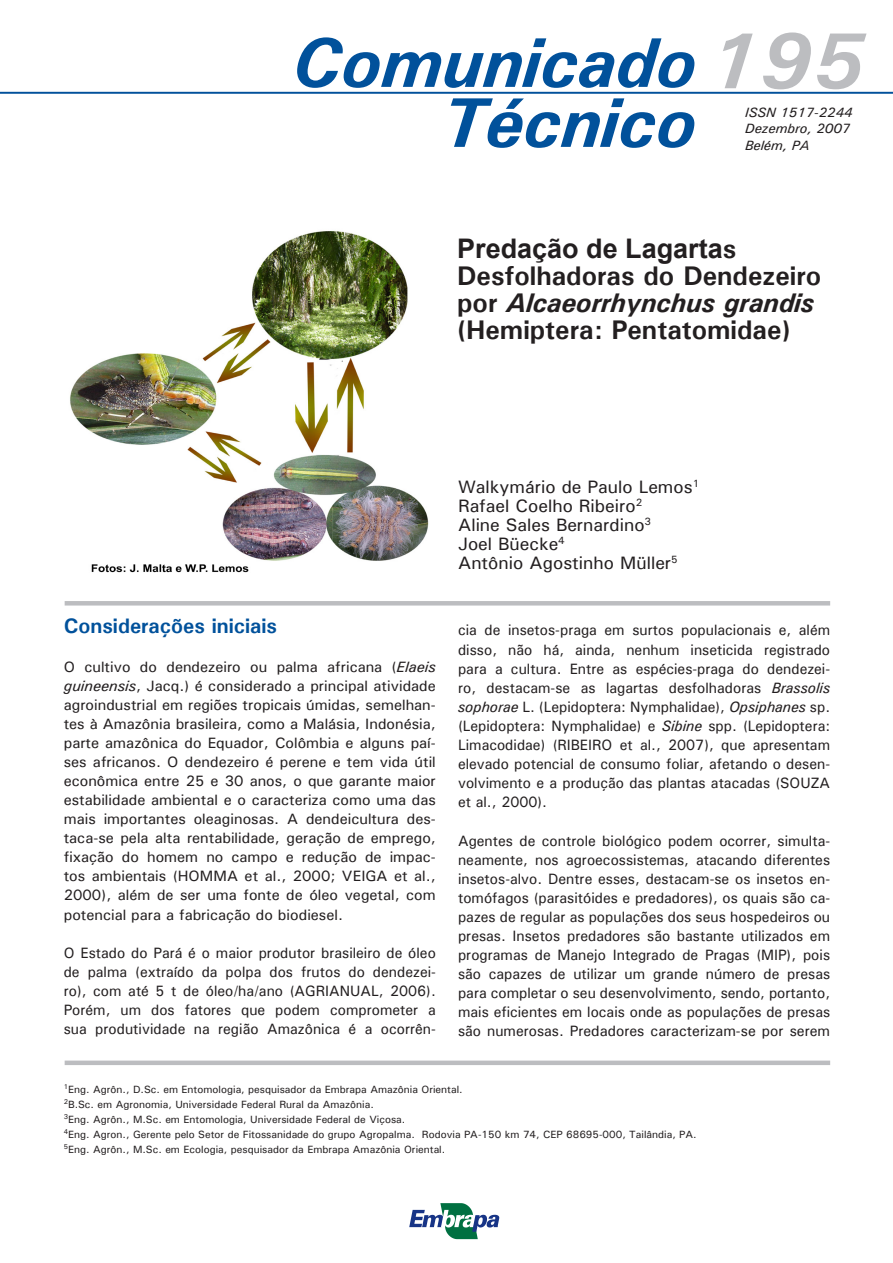
<style>
.page{position:relative;width:893px;height:1263px;background:#fff}
.page>*{position:absolute;margin:0;border:0;box-sizing:border-box;transform-origin:0 0}
.t1{font:italic 700 79.5px "Univers";color:#bcbdc0}
.t2{font:italic 700 70.5px/60px "Univers";color:#01519b;text-align:right}
.t3{font:700 27px/27px "Univers";color:#231f20}
.t4{font:700 27px "Arial";color:#231f20}
.t5{font:700 21px "Univers";color:#01519b}
.t6{font:500 18px/19px "Univers";color:#231f20}
.t7{font:500 15px/19px "Univers";color:#231f20;text-align:justify;scale:.96 1}
.t8{font:500 15px/19px "Univers";color:#231f20;text-align:justify}
.t9{font:italic 500 13.5px/16.5px "Univers";color:#231f20}
.t10{font:500 10.5px/15px "Univers";color:#231f20}
.s1{font-family:"Univers"}
.s2{font-style:italic}
</style>
<div class="page">
<hr style="left:65px;top:601px;width:765px;height:4px;background:#bcbdc0">
<div style="left:65px;top:1060px;width:765px;height:5px;background:#bcbdc0"></div>
<svg style="left:409px;top:1203px;width:90px;height:36px"></svg>
<hr style="left:0;top:92px;width:893px;height:2px;background:#01519b">
<img style="left:70px;top:231px;width:359px;height:342px">
<h2 class="t2" style="left:292px;top:31px;width:406px">Comunicado<br>Técnico</h2>
<h1 class="t1" style="left:708px;top:11px;width:157px">195</h1>
<p class="t9" style="left:745px;top:104px;width:109px">ISSN 1517-2244<br>Dezembro, 2007<br>Belém, PA</p>
<h3 class="t4" style="left:457px;top:230px;width:281px">Predação de Lagarta<span class="s1">s</span></h3>
<h3 class="t3" style="left:457px;top:261px;width:366px">Desfolhadoras do Dendezeiro por <span class="s2">Alcaeorrhynchus grandis </span>(Hemiptera: Pentatomidae)</h3>
<h3 class="t5" style="left:64px;top:613px;width:215px">Considerações iniciais</h3>
<p class="t8" style="left:64px;top:657px;width:374px">O cultivo do dendezeiro ou palma africana (<span class="s2">Elaeis guineensis</span>, Jacq.) é considerado a principal atividade agroindustrial em regiões tropicais úmidas, semelhan&shy;tes à Amazônia brasileira, como a Malásia, Indonésia, parte amazônica do Equador, Colômbia e alguns paí&shy;ses africanos. O dendezeiro é perene e tem vida útil econômica entre 25 e 30 anos, o que garante maior estabilidade ambiental e o caracteriza como uma das mais importantes oleaginosas. A dendeicultura des&shy;taca-se pela alta rentabilidade, geração de emprego, fixação do homem no campo e redução de impac&shy;tos ambientais (HOMMA et al., 2000; VEIGA et al., 2000), além de ser uma fonte de óleo vegetal, com potencial para a fabricação do biodiesel.</p>
<p class="t7" style="left:64px;top:943px;width:389px">O Estado do Pará é o maior produtor brasileiro de óleo de palma (extraído da polpa dos frutos do dendezei&shy;ro), com até 5 t de óleo/ha/ano (AGRIANUAL, 2006).<br>Porém, um dos fatores que podem comprometer a sua produtividade na região Amazônica é a ocorrên-</p>
<p class="t6" style="left:458px;top:477px;width:243px">Walkymário de Paulo Lemos<sup>1<br></sup>Rafael Coelho Ribeiro<sup>2<br></sup>Aline Sales Bernardino<sup>3<br></sup>Joel Büecke<sup>4<br></sup>Antônio Agostinho Müller<sup>5</sup></p>
<p class="t7" style="left:458px;top:620px;width:389px">cia de insetos-praga em surtos populacionais e, além disso, não há, ainda, nenhum inseticida registrado para a cultura. Entre as espécies-praga do dendezei&shy;ro, destacam-se as lagartas desfolhadoras <span class="s2">Brassolis sophorae</span> L. (Lepidoptera: Nymphalidae), <span class="s2">Opsiphanes</span> sp. (Lepidoptera: Nymphalidae) e <span class="s2">Sibine</span> spp. (Lepidoptera:<br>Limacodidae) (RIBEIRO et al., 2007), que apresentam elevado potencial de consumo foliar, afetando o desen&shy;volvimento e a produção das plantas atacadas (SOUZA et al., 2000).</p>
<p class="t7" style="left:458px;top:830px;width:389px">Agentes de controle biológico podem ocorrer, simulta&shy;neamente, nos agroecossistemas, atacando diferentes insetos-alvo. Dentre esses, destacam-se os insetos en&shy;tomófagos (parasitóides e predadores), os quais são ca&shy;pazes de regular as populações dos seus hospedeiros ou presas. Insetos predadores são bastante utilizados em programas de Manejo Integrado de Pragas (MIP), pois são capazes de utilizar um grande número de presas para completar o seu desenvolvimento, sendo, portanto, mais eficientes em locais onde as populações de presas são numerosas. Predadores caracterizam-se por serem</p>
<p class="t10" style="left:64px;top:1081px;width:634px"><sup>1</sup>Eng. Agrôn., D.Sc. em Entomologia, pesquisador da Embrapa Amazônia Oriental.<br><sup>2</sup>B.Sc. em Agronomia, Universidade Federal Rural da Amazônia.<br><sup>3</sup>Eng. Agrôn., M.Sc. em Entomologia, Universidade Federal de Viçosa.<br><sup>4</sup>Eng. Agron., Gerente pelo Setor de Fitossanidade do grupo Agropalma. Rodovia PA-150 km 74, CEP 68695-000, Tailândia, PA.<br><sup>5</sup>Eng. Agrôn., M.Sc. em Ecologia, pesquisador da Embrapa Amazônia Oriental.</p>
</div>
